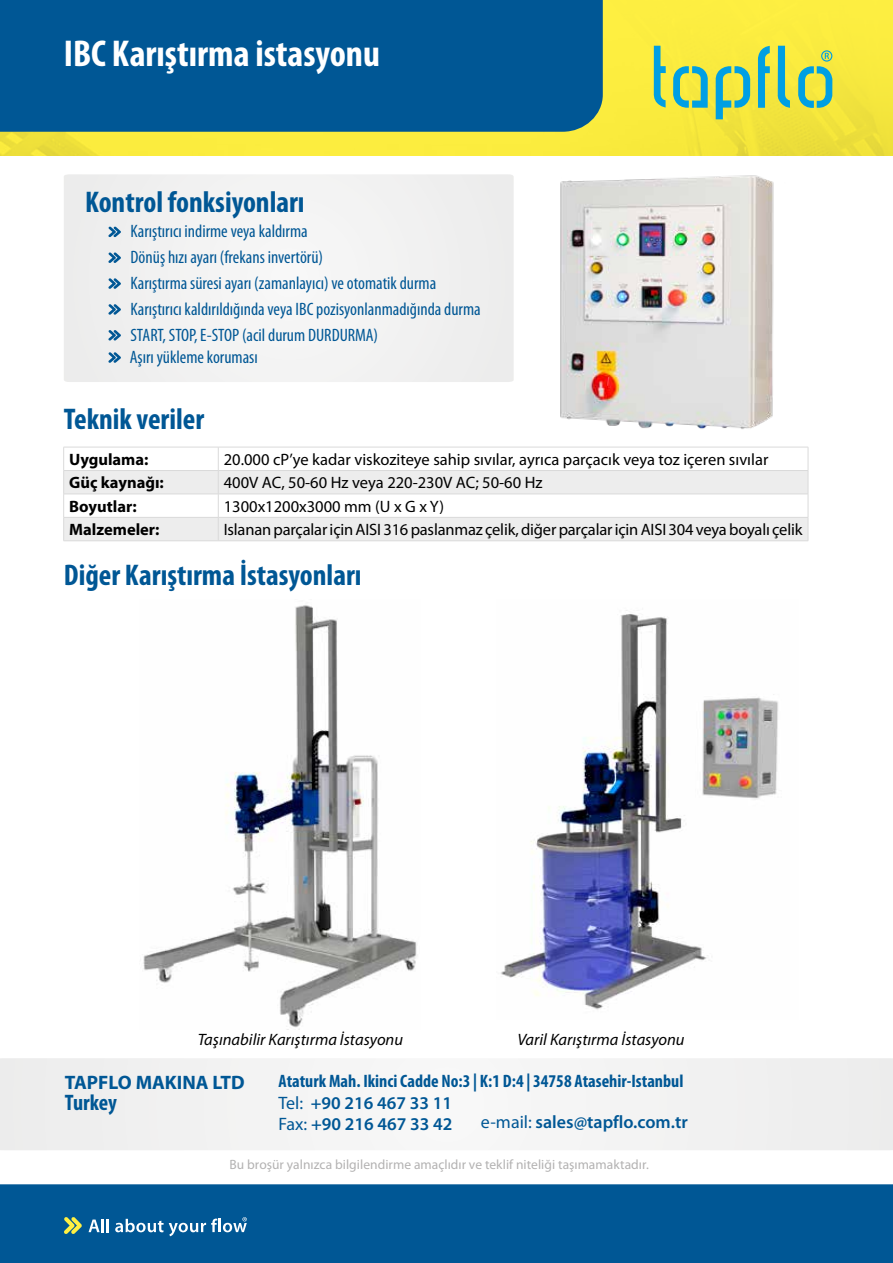
<style>
.page{position:relative;width:893px;height:1263px;background:#fff}
.page>*{position:absolute;margin:0;border:0;box-sizing:border-box;transform-origin:0 0}
.t1{font:700 condensed 37.5px "Myriad Pro";color:#fff}
.t2{font:700 condensed 30px "Myriad Pro";color:#005795}
.t3{font:700 condensed 22.5px "Myriad Pro";letter-spacing:-.005em;color:#005795}
.t4{font:700 19.5px "Myriad Pro";color:#005795}
.t5{font:condensed 18px/25.8px "Myriad Pro";color:#005795}
.t6{font:700 condensed 18px/21.6px "Myriad Pro";color:#005795}
.t7{font:600 18px "Myriad Pro";color:#005795}
.t8{font:16.5px "Myriad Pro";letter-spacing:-.005em;color:#000}
.t9{font:italic 16.5px "Myriad Pro";color:#000}
.t10{font:700 16.5px "Myriad Pro";color:#000}
.t11{font:13.5px "Myriad Pro";color:#b3b2b2}
.s1{font-weight:400;font-stretch:normal}
.s2{font-weight:600;font-stretch:normal}
.s3{font-weight:400}
</style>
<div class="page">
<div style="left:0;top:1184px;width:893px;height:79px;background:#005795"></div>
<svg style="left:89px;top:1219px;width:20px;height:13px"></svg>
<svg style="left:64px;top:1217px;width:18px;height:17px"></svg>
<svg style="left:115px;top:1217px;width:132px;height:19px"></svg>
<div style="left:64px;top:174px;width:450px;height:208px;background:#f1f1f1"></div>
<img style="left:500px;top:610px;width:278px;height:400px">
<img style="left:143px;top:605px;width:274px;height:423px">
<div style="left:0;top:0;width:893px;height:155px;background:#fff042"></div>
<svg style="left:0;top:0;width:603px;height:155px;background:#266d87"></svg>
<div style="left:0;top:1058px;width:893px;height:92px;background:#f2f2f2"></div>
<svg style="left:653px;top:46px;width:179px;height:73px"></svg>
<svg style="left:64px;top:471px;width:744px;height:69px;fill:#ededed"></svg>
<hr style="left:63px;top:447px;width:155px;height:1px;background:#dadada">
<hr style="left:218px;top:447px;width:590px;height:1px;background:#dadada">
<hr style="left:63px;top:470px;width:155px;height:1px;background:#dadada">
<hr style="left:218px;top:470px;width:590px;height:1px;background:#dadada">
<hr style="left:63px;top:494px;width:155px;height:1px;background:#dadada">
<hr style="left:218px;top:494px;width:590px;height:1px;background:#dadada">
<hr style="left:63px;top:517px;width:155px;height:1px;background:#dadada">
<svg style="left:63px;top:448px;width:1px;height:92px"></svg>
<hr style="left:218px;top:517px;width:590px;height:1px;background:#dadada">
<svg style="left:218px;top:448px;width:1px;height:92px"></svg>
<svg style="left:808px;top:447px;width:1px;height:94px"></svg>
<hr style="left:63px;top:540px;width:155px;height:1px;background:#dadada">
<hr style="left:218px;top:540px;width:590px;height:1px;background:#dadada">
<svg style="left:108px;top:226px;width:13px;height:11px"></svg>
<svg style="left:108px;top:252px;width:13px;height:11px"></svg>
<svg style="left:108px;top:278px;width:13px;height:11px"></svg>
<svg style="left:108px;top:304px;width:13px;height:11px"></svg>
<svg style="left:108px;top:330px;width:13px;height:11px"></svg>
<svg style="left:108px;top:352px;width:13px;height:11px"></svg>
<img style="left:541px;top:153px;width:267px;height:300px">
<h1 class="t1" style="left:64px;top:30px;width:318px">IBC Karıştırma istasyonu</h1>
<h2 class="t2" style="left:85px;top:183px;width:221px">Kontrol fonksiyonları</h2>
<p class="t5" style="left:130px;top:218px;width:352px">Karıştırıcı indirme veya kaldırma<br>Dönüş hızı ayarı (frekans invertörü)<br>Karıştırma süresi ayarı (zamanlayıcı) ve otomatik durma Karıştırıcı kaldırıldığında veya IBC pozisyonlanmadığında durma START, STOP, E-STOP (acil durum DURDURMA)</p>
<p class="t5" style="left:130px;top:344px;width:130px">Aşırı yükleme koruması</p>
<h2 class="t2" style="left:64px;top:400px;width:142px">Teknik veriler</h2>
<p class="t10" style="left:69px;top:449px;width:81px">Uygulama:</p>
<p class="t8" style="left:224px;top:449px;width:546px">20.000 cP’ye kadar viskoziteye sahip sıvılar, ayrıca parçacık veya toz içeren sıvılar</p>
<p class="t10" style="left:69px;top:472px;width:96px">Güç kaynağı:</p>
<p class="t8" style="left:224px;top:473px;width:320px">400V AC, 50-60 Hz veya 220-230V AC; 50-60 Hz</p>
<p class="t10" style="left:69px;top:495px;width:69px">Boyutlar:</p>
<p class="t8" style="left:224px;top:496px;width:222px">1300x1200x3000 mm (U x G x Y)</p>
<p class="t10" style="left:69px;top:519px;width:92px">Malzemeler:</p>
<p class="t8" style="left:224px;top:520px;width:580px">Islanan parçalar için AISI 316 paslanmaz çelik, diğer parçalar için AISI 304 veya boyalı çelik</p>
<h2 class="t2" style="left:64px;top:556px;width:299px">Diğer Karıştırma İstasyonları</h2>
<p class="t9" style="left:198px;top:1030px;width:207px">Taşınabilir Karıştırma İstasyonu</p>
<p class="t9" style="left:517px;top:1030px;width:169px">Varil Karıştırma İstasyonu</p>
<p class="t4" style="left:65px;top:1069px;width:181px">TAPFLO MAKINA LTD</p>
<p class="t3" style="left:65px;top:1088px;width:54px">Turkey</p>
<p class="t6" style="left:279px;top:1070px;width:406px">Ataturk Mah. Ikinci Cadde No:3 | K:1 D:4 | 34758 Atasehir-Istanbul<br><span class="s1">Tel:</span> <span class="s2">+90 216 467 33 11<br></span><span class="s1">Fax:</span> <span class="s2">+90 216 467 33 42</span></p>
<p class="t7" style="left:481px;top:1111px;width:208px"><span class="s3">e-mail:</span> sales@tapflo.com.tr</p>
<p class="t11" style="left:229px;top:1156px;width:421px">Bu broşür yalnızca bilgilendirme amaçlıdır ve teklif niteliği taşımamaktadır.</p>
</div>
